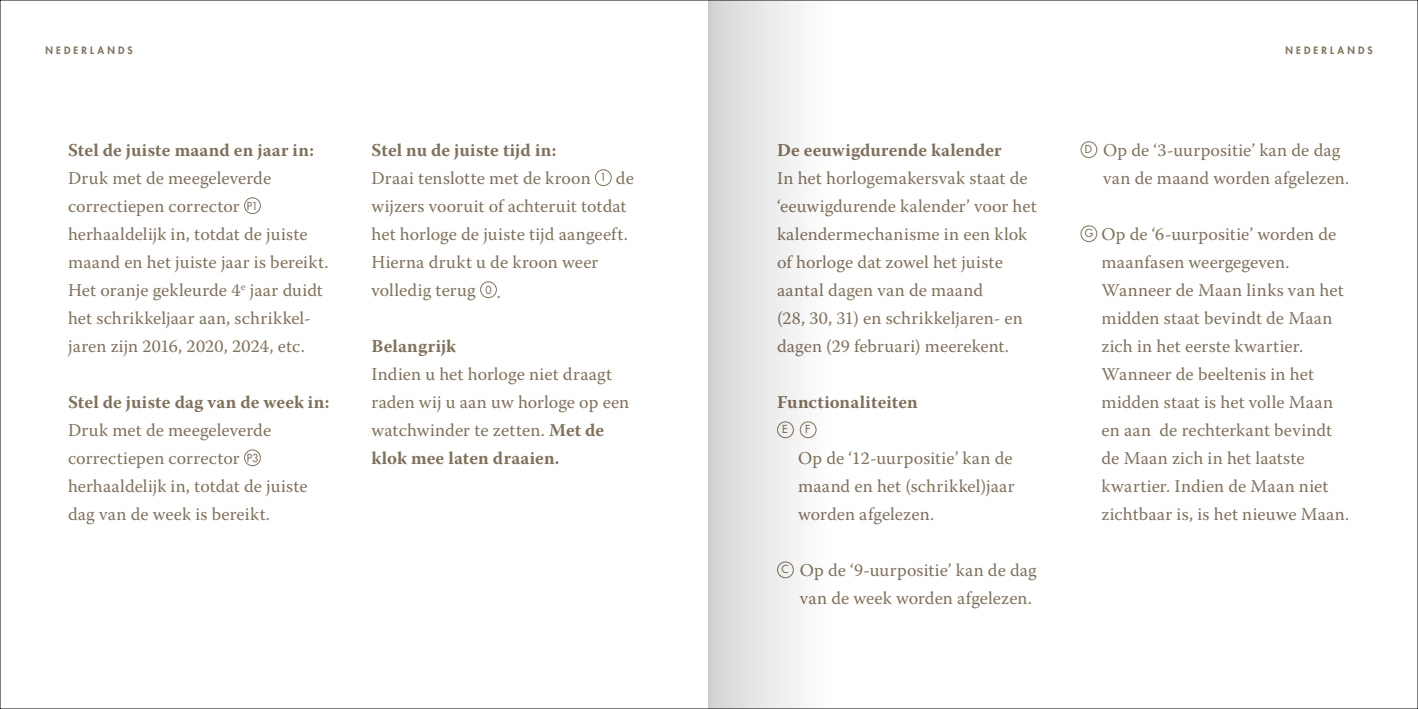
<style>
.page{position:relative;width:1418px;height:709px;background:#fff}
.page>*{position:absolute;margin:0;border:0;box-sizing:border-box;transform-origin:0 0}
.t1{font:18px/28px "Warnock Pro";letter-spacing:.005em;color:#80715d}
.t2{font:700 18px "Warnock Pro";letter-spacing:.01em;color:#80715d}
.t3{font:500 10.8px "Futura Std";color:#80715d}
.t4{font:800 9.8px "Futura Std";letter-spacing:.315em;color:#80715d}
.s1{font-family:"Futura Std";font-weight:500;font-size:10.8px}
.s2{font-weight:700}
</style>
<div class="page">
<div style="left:244px;top:197px;width:17px;height:17px;border:1px solid #80715d;border-radius:50%"></div>
<div style="left:244px;top:449px;width:17px;height:17px;border:1px solid #80715d;border-radius:50%"></div>
<div style="left:595px;top:169px;width:16px;height:17px;border:1px solid #80715d;border-radius:50%"></div>
<div style="left:480px;top:281px;width:17px;height:17px;border:1px solid #80715d;border-radius:50%"></div>
<div style="left:1080px;top:141px;width:17px;height:17px;border:1px solid #80715d;border-radius:50%"></div>
<div style="left:1080px;top:225px;width:17px;height:17px;border:1px solid #80715d;border-radius:50%"></div>
<div style="left:709px;top:0;width:122px;height:709px;background:linear-gradient(to right,#d5d5d5,#fff)"></div>
<p class="t4" style="left:45px;top:44px;width:89px">NEDERLANDS</p>
<p class="t4" style="left:1285px;top:44px;width:89px">NEDERLANDS</p>
<p class="t2" style="left:68px;top:139px;width:247px">Stel de juiste maand en jaar in:</p>
<p class="t1" style="left:68px;top:164px;width:262px">Druk met de meegeleverde correctiepen corrector <span class="s1">P1 </span>herhaaldelijk in, totdat de juiste maand en het juiste jaar is bereikt.<br>Het oranje gekleurde 4<sup>e</sup> jaar duidt het schrikkeljaar aan, schrikkel&shy;jaren zijn 2016, 2020, 2024, etc.</p>
<p class="t2" style="left:68px;top:391px;width:263px">Stel de juiste dag van de week in:</p>
<p class="t1" style="left:68px;top:416px;width:241px">Druk met de meegeleverde correctiepen corrector <span class="s1">P3 </span>herhaaldelijk in, totdat de juiste dag van de week is bereikt.</p>
<p class="t1" style="left:371px;top:136px;width:264px"><span class="s2">Stel nu de juiste tijd in:<br></span>Draai tenslotte met de kroon <sup>1</sup> de wijzers vooruit of achteruit totdat het horloge de juiste tijd aangeeft.<br>Hierna drukt u de kroon weer volledig terug <span class="s1">0</span> .</p>
<p class="t2" style="left:371px;top:335px;width:86px">Belangrijk</p>
<p class="t1" style="left:371px;top:360px;width:259px">Indien u het horloge niet draagt raden wij u aan uw horloge op een watchwinder te zetten. <span class="s2">Met de klok mee laten draaien.</span></p>
<p class="t2" style="left:777px;top:139px;width:226px">De eeuwigdurende kalender</p>
<p class="t1" style="left:777px;top:164px;width:261px">In het horlogemakersvak staat de ‘eeuwigdurende kalender’ voor het kalendermechanisme in een klok of horloge dat zowel het juiste aantal dagen van de maand<br>(28, 30, 31) en schrikkeljaren- en dagen (29 februari) meerekent.</p>
<p class="t2" style="left:777px;top:391px;width:142px">Functionaliteiten</p>
<p class="t3" style="left:782px;top:422px;width:7px">E</p>
<p class="t3" style="left:805px;top:422px;width:7px">F</p>
<p class="t1" style="left:798px;top:444px;width:218px;text-align:justify">Op de ‘12-uurpositie’ kan de maand en het (schrikkel)jaar worden afgelezen.</p>
<p class="t1" style="left:781px;top:556px;width:257px;text-align:right"><sup>C</sup> Op de ‘9-uurpositie’ kan de dag van de week worden afgelezen.</p>
<p class="t1" style="left:1103px;top:136px;width:247px;text-indent:-18px"><sup>D</sup> Op de ‘3-uurpositie’ kan de dag van de maand worden afgelezen.</p>
<p class="t1" style="left:1101px;top:220px;width:249px;text-indent:-17px"><sup>G</sup> Op de ‘6-uurpositie’ worden de maanfasen weergegeven.<br>Wanneer de Maan links van het midden staat bevindt de Maan zich in het eerste kwartier.<br>Wanneer de beeltenis in het midden staat is het volle Maan en aan de rechterkant bevindt de Maan zich in het laatste kwartier. Indien de Maan niet zichtbaar is, is het nieuwe Maan.</p>
</div>
